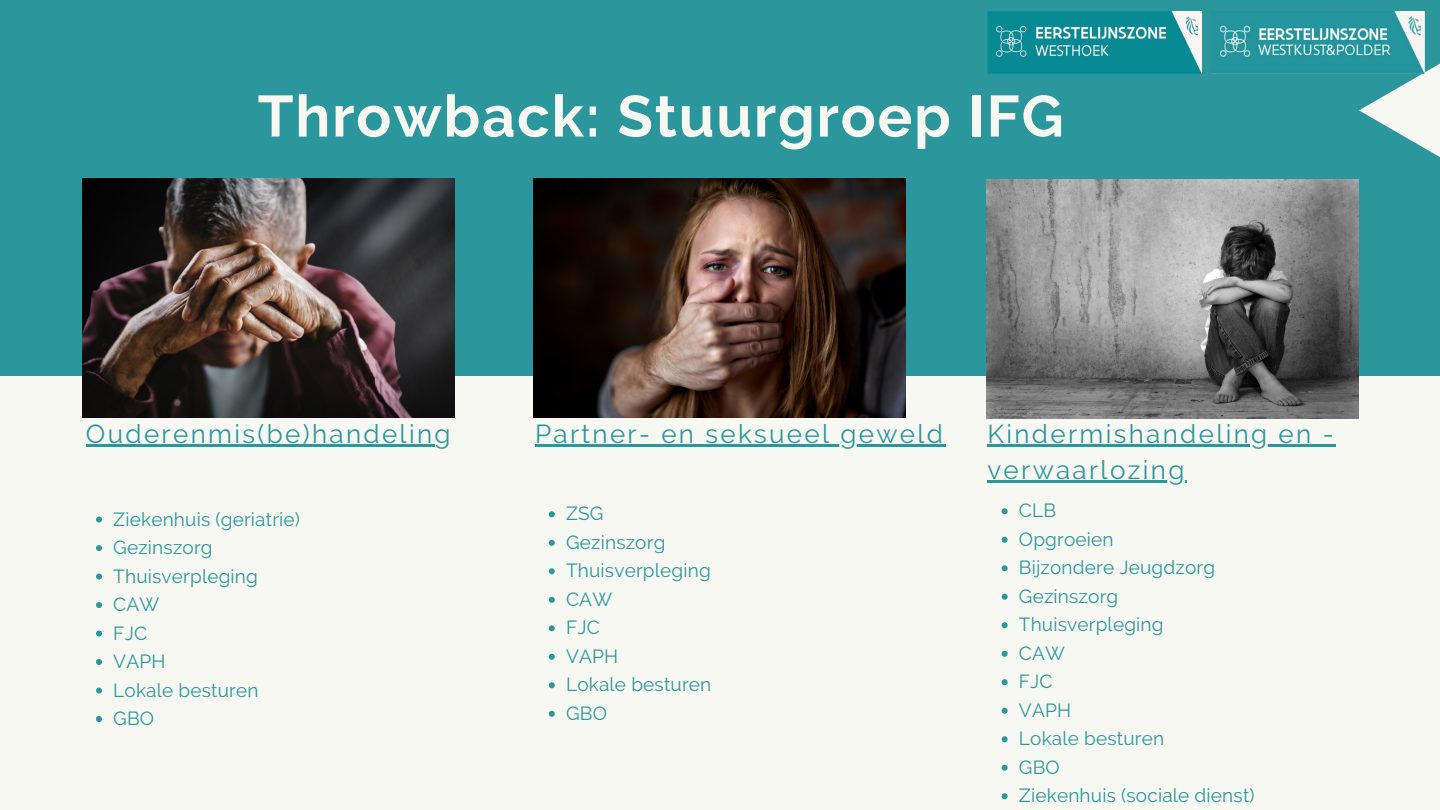
<style>
.page{position:relative;width:1440px;height:810px;background:#f8f8f3}
.page>*{position:absolute;margin:0;border:0;box-sizing:border-box;transform-origin:0 0}
.t1{font:700 58px "Raleway";letter-spacing:.03em;color:#f8f8f3}
.t2{font:26px/36px "Raleway";letter-spacing:.09em;color:#2b979d}
.t3{font:19px/28.5px "Raleway";letter-spacing:.01em;color:#2b979d}
</style>
<div class="page">
<div style="left:0;top:0;width:1440px;height:376px;background:#2b979d"></div>
<svg style="left:1359px;top:11px;width:81px;height:146px"></svg>
<img style="left:82px;top:178px;width:372px;height:239px">
<img style="left:534px;top:178px;width:372px;height:239px">
<img style="left:987px;top:180px;width:372px;height:239px">
<hr style="left:86px;top:444px;width:349px;height:2px;background:#2b979d">
<svg style="left:96px;top:517px;width:6px;height:6px"></svg>
<svg style="left:96px;top:545px;width:6px;height:6px"></svg>
<svg style="left:96px;top:574px;width:6px;height:6px"></svg>
<svg style="left:96px;top:602px;width:6px;height:6px"></svg>
<svg style="left:96px;top:631px;width:6px;height:6px"></svg>
<svg style="left:96px;top:659px;width:6px;height:6px"></svg>
<svg style="left:96px;top:688px;width:6px;height:6px"></svg>
<svg style="left:96px;top:716px;width:6px;height:6px"></svg>
<hr style="left:535px;top:444px;width:410px;height:2px;background:#2b979d">
<svg style="left:549px;top:511px;width:6px;height:6px"></svg>
<svg style="left:549px;top:540px;width:6px;height:6px"></svg>
<svg style="left:549px;top:568px;width:6px;height:6px"></svg>
<svg style="left:549px;top:597px;width:6px;height:6px"></svg>
<svg style="left:549px;top:625px;width:6px;height:6px"></svg>
<svg style="left:549px;top:654px;width:6px;height:6px"></svg>
<svg style="left:549px;top:682px;width:6px;height:6px"></svg>
<svg style="left:549px;top:711px;width:6px;height:6px"></svg>
<hr style="left:987px;top:444px;width:349px;height:2px;background:#2b979d">
<hr style="left:987px;top:480px;width:200px;height:2px;background:#2b979d">
<svg style="left:1002px;top:508px;width:6px;height:6px"></svg>
<svg style="left:1002px;top:537px;width:6px;height:6px"></svg>
<svg style="left:1002px;top:565px;width:6px;height:6px"></svg>
<svg style="left:1002px;top:594px;width:6px;height:6px"></svg>
<svg style="left:1002px;top:622px;width:6px;height:6px"></svg>
<svg style="left:1002px;top:651px;width:6px;height:6px"></svg>
<svg style="left:1002px;top:679px;width:6px;height:6px"></svg>
<svg style="left:1002px;top:708px;width:6px;height:6px"></svg>
<svg style="left:1002px;top:736px;width:6px;height:6px"></svg>
<svg style="left:1002px;top:765px;width:6px;height:6px"></svg>
<svg style="left:1002px;top:793px;width:6px;height:6px"></svg>
<img style="left:987px;top:12px;width:214px;height:61px">
<img style="left:1216px;top:12px;width:209px;height:61px">
<h1 class="t1" style="left:258px;top:82px;width:807px">Throwback: Stuurgroep IFG</h1>
<h2 class="t2" style="left:86px;top:416px;width:366px">Ouderenmis(be)handeling</h2>
<p class="t3" style="left:113px;top:505px;width:188px">Ziekenhuis (geriatrie)<br>Gezinszorg<br>Thuisverpleging<br>CAW<br>FJC<br>VAPH<br>Lokale besturen<br>GBO</p>
<h2 class="t2" style="left:535px;top:416px;width:410px">Partner- en seksueel geweld</h2>
<p class="t3" style="left:566px;top:499px;width:147px">ZSG<br>Gezinszorg<br>Thuisverpleging<br>CAW<br>FJC<br>VAPH<br>Lokale besturen<br>GBO</p>
<h2 class="t2" style="left:987px;top:416px;width:348px">Kindermishandeling en - verwaarlozing</h2>
<p class="t3" style="left:1019px;top:496px;width:237px">CLB<br>Opgroeien<br>Bijzondere Jeugdzorg<br>Gezinszorg<br>Thuisverpleging<br>CAW<br>FJC<br>VAPH<br>Lokale besturen<br>GBO<br>Ziekenhuis (sociale dienst)</p>
</div>
